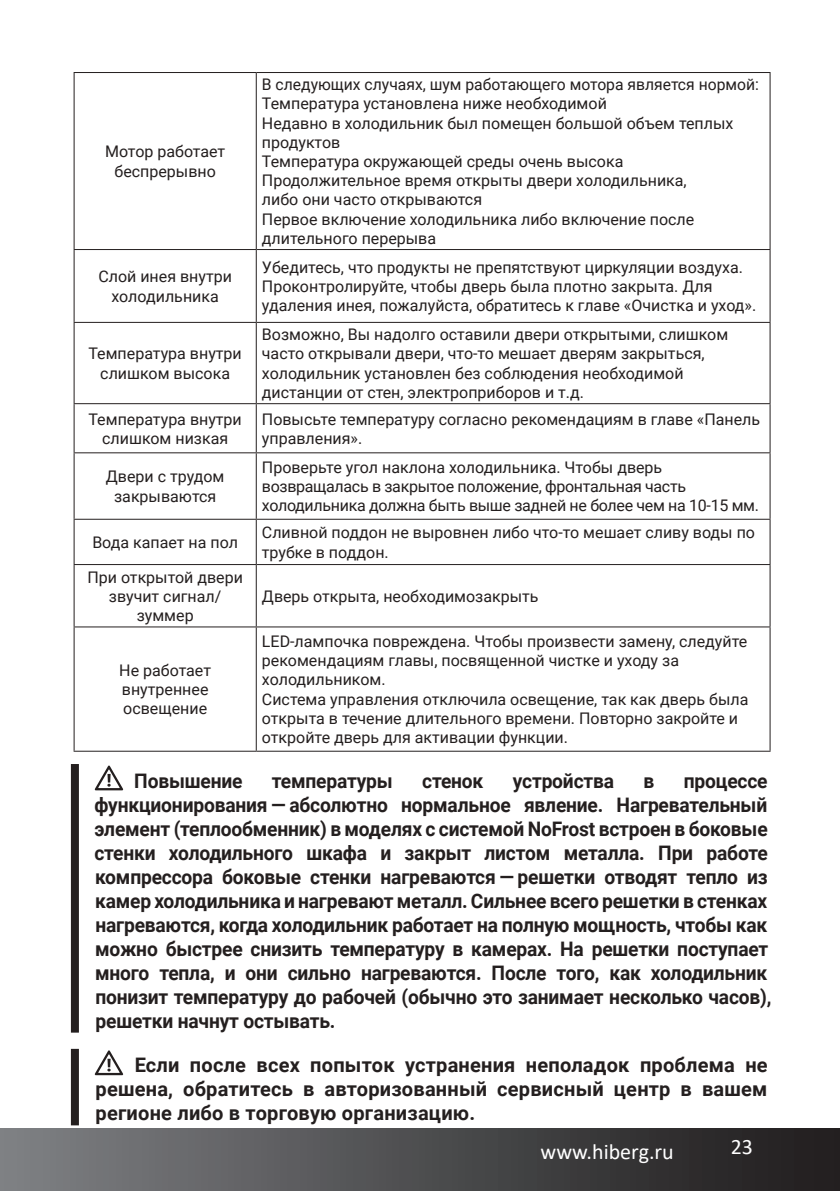
<style>
.page{position:relative;width:840px;height:1191px;background:#fff}
.page>*{position:absolute;margin:0;border:0;box-sizing:border-box;transform-origin:0 0}
.t1{font:22px "Calibri";color:#fff}
.t2{font:700 20px/24px "Roboto";letter-spacing:-.01em;color:#241f1f;scale:.96 1}
.t3{font:700 20px/24px "Roboto";letter-spacing:-.01em;color:#241f1f;text-align:justify}
.t4{font:16px/19.2px "Roboto";color:#241f1f}
.t5{font:16px/19.2px "Roboto";letter-spacing:-.02em;color:#241f1f}
</style>
<div class="page">
<div style="left:0;top:1128px;width:839px;height:63px;background:linear-gradient(to right,#7e8184,#1e1b1c)"></div>
<hr style="left:74px;top:72px;width:182px;height:1px;background:#241f1f">
<hr style="left:74px;top:73px;width:1px;height:176px;background:#241f1f">
<hr style="left:256px;top:72px;width:514px;height:1px;background:#241f1f">
<hr style="left:255px;top:73px;width:1px;height:176px;background:#241f1f">
<hr style="left:769px;top:73px;width:1px;height:176px;background:#241f1f">
<hr style="left:74px;top:249px;width:182px;height:1px;background:#241f1f">
<hr style="left:74px;top:250px;width:1px;height:72px;background:#241f1f">
<hr style="left:256px;top:249px;width:514px;height:1px;background:#241f1f">
<hr style="left:255px;top:250px;width:1px;height:72px;background:#241f1f">
<hr style="left:769px;top:250px;width:1px;height:72px;background:#241f1f">
<hr style="left:74px;top:322px;width:182px;height:1px;background:#241f1f">
<hr style="left:74px;top:323px;width:1px;height:80px;background:#241f1f">
<hr style="left:256px;top:322px;width:514px;height:1px;background:#241f1f">
<hr style="left:255px;top:323px;width:1px;height:80px;background:#241f1f">
<hr style="left:769px;top:323px;width:1px;height:80px;background:#241f1f">
<hr style="left:74px;top:403px;width:182px;height:1px;background:#241f1f">
<hr style="left:74px;top:404px;width:1px;height:48px;background:#241f1f">
<hr style="left:256px;top:403px;width:514px;height:1px;background:#241f1f">
<hr style="left:255px;top:404px;width:1px;height:48px;background:#241f1f">
<hr style="left:769px;top:404px;width:1px;height:48px;background:#241f1f">
<hr style="left:74px;top:452px;width:182px;height:1px;background:#241f1f">
<hr style="left:74px;top:453px;width:1px;height:66px;background:#241f1f">
<hr style="left:256px;top:452px;width:514px;height:1px;background:#241f1f">
<hr style="left:255px;top:453px;width:1px;height:66px;background:#241f1f">
<hr style="left:769px;top:453px;width:1px;height:66px;background:#241f1f">
<hr style="left:74px;top:519px;width:182px;height:1px;background:#241f1f">
<hr style="left:74px;top:520px;width:1px;height:44px;background:#241f1f">
<hr style="left:256px;top:519px;width:514px;height:1px;background:#241f1f">
<hr style="left:255px;top:520px;width:1px;height:44px;background:#241f1f">
<hr style="left:769px;top:520px;width:1px;height:44px;background:#241f1f">
<hr style="left:74px;top:564px;width:182px;height:1px;background:#241f1f">
<hr style="left:74px;top:565px;width:1px;height:61px;background:#241f1f">
<hr style="left:256px;top:564px;width:514px;height:1px;background:#241f1f">
<hr style="left:255px;top:565px;width:1px;height:61px;background:#241f1f">
<hr style="left:769px;top:565px;width:1px;height:61px;background:#241f1f">
<hr style="left:74px;top:626px;width:182px;height:1px;background:#241f1f">
<hr style="left:74px;top:627px;width:1px;height:123px;background:#241f1f">
<hr style="left:256px;top:626px;width:514px;height:1px;background:#241f1f">
<hr style="left:255px;top:627px;width:1px;height:123px;background:#241f1f">
<hr style="left:769px;top:627px;width:1px;height:123px;background:#241f1f">
<hr style="left:74px;top:750px;width:182px;height:1px;background:#241f1f">
<hr style="left:256px;top:750px;width:514px;height:1px;background:#241f1f">
<div style="left:71px;top:1048px;width:8px;height:77px;background:#241f1f"></div>
<svg style="left:94px;top:1050px;width:29px;height:25px"></svg>
<div style="left:71px;top:764px;width:8px;height:268px;background:#241f1f"></div>
<svg style="left:94px;top:765px;width:29px;height:25px"></svg>
<p class="t4" style="left:105px;top:141px;width:122px;text-align:center">Мотор работает беспрерывно</p>
<p class="t4" style="left:262px;top:74px;width:498px">В следующих случаях, шум работающего мотора является нормой:<br>Температура установлена ниже необходимой<br>Недавно в холодильник был помещен большой объем теплых продуктов<br>Температура окружающей среды очень высока Продолжительное время открыты двери холодильника,<br>либо они часто открываются<br>Первое включение холодильника либо включение после длительного перерыва</p>
<p class="t4" style="left:98px;top:266px;width:135px;text-align:center">Слой инея внутри холодильника</p>
<p class="t4" style="left:262px;top:257px;width:495px">Убедитесь, что продукты не препятствуют циркуляции воздуха.<br>Проконтролируйте, чтобы дверь была плотно закрыта. Для удаления инея, пожалуйста, обратитесь к главе «Очистка и уход».</p>
<p class="t4" style="left:88px;top:343px;width:155px;text-align:center">Температура внутри слишком высока</p>
<p class="t4" style="left:262px;top:324px;width:467px">Возможно, Вы надолго оставили двери открытыми, слишком часто открывали двери, что-то мешает дверям закрыться, холодильник установлен без соблюдения необходимой дистанции от стен, электроприборов и т.д.</p>
<p class="t4" style="left:88px;top:409px;width:155px;text-align:center">Температура внутри слишком низкая</p>
<p class="t4" style="left:262px;top:409px;width:499px">Повысьте температуру согласно рекомендациям в главе «Панель управления».</p>
<p class="t4" style="left:106px;top:466px;width:120px;text-align:center">Двери с трудом закрываются</p>
<p class="t5" style="left:262px;top:457px;width:498px">Проверьте угол наклона холодильника. Чтобы дверь возвращалась в закрытое положение, фронтальная часть холодильника должна быть выше задней не более чем на 10-15 мм.</p>
<p class="t4" style="left:92px;top:532px;width:147px">Вода капает на пол</p>
<p class="t4" style="left:262px;top:522px;width:494px">Сливной поддон не выровнен либо что-то мешает сливу воды по трубке в поддон.</p>
<p class="t4" style="left:87px;top:566px;width:157px;text-align:center">При открытой двери звучит сигнал/ зуммер</p>
<p class="t4" style="left:262px;top:586px;width:278px">Дверь открыта, необходимозакрыть</p>
<p class="t4" style="left:119px;top:660px;width:93px">Не работает внутреннее освещение</p>
<p class="t4" style="left:262px;top:631px;width:487px">LED-лампочка повреждена. Чтобы произвести замену, следуйте рекомендациям главы, посвященной чистке и уходу за холодильником.<br>Система управления отключила освещение, так как дверь была открыта в течение длительного времени. Повторно закройте и откройте дверь для активации функции.</p>
<p class="t2" style="left:134px;top:767px;width:114px">Повышение</p>
<p class="t2" style="left:272px;top:767px;width:127px">температуры</p>
<p class="t2" style="left:422px;top:767px;width:65px">стенок</p>
<p class="t2" style="left:512px;top:767px;width:107px">устройства</p>
<p class="t2" style="left:643px;top:767px;width:13px">в</p>
<p class="t2" style="left:94px;top:767px;width:706px;text-indent:589px">процессе функционирования — абсолютно нормальное явление. Нагревательный элемент (теплообменник) в моделях с системой NoFrost встроен в боковые стенки холодильного шкафа и закрыт листом металла. При работе компрессора боковые стенки нагреваются — решетки отводят тепло из камер холодильника и нагревают металл. Сильнее всего решетки в стенках нагреваются, когда холодильник работает на полную мощность, чтобы как можно быстрее снизить температуру в камерах. На решетки поступает много тепла, и они сильно нагреваются. После того, как холодильник понизит температуру до рабочей (обычно это занимает несколько часов), решетки начнут остывать.</p>
<p class="t3" style="left:95px;top:1052px;width:673px;text-indent:39px">Если после всех попыток устранения неполадок проблема не решена, обратитесь в авторизованный сервисный центр в вашем регионе либо в торговую организацию.</p>
<h1 class="t1" style="left:540px;top:1136px;width:135px">www.hiberg.ru</h1>
<h1 class="t1" style="left:730px;top:1131px;width:24px">23</h1>
</div>
